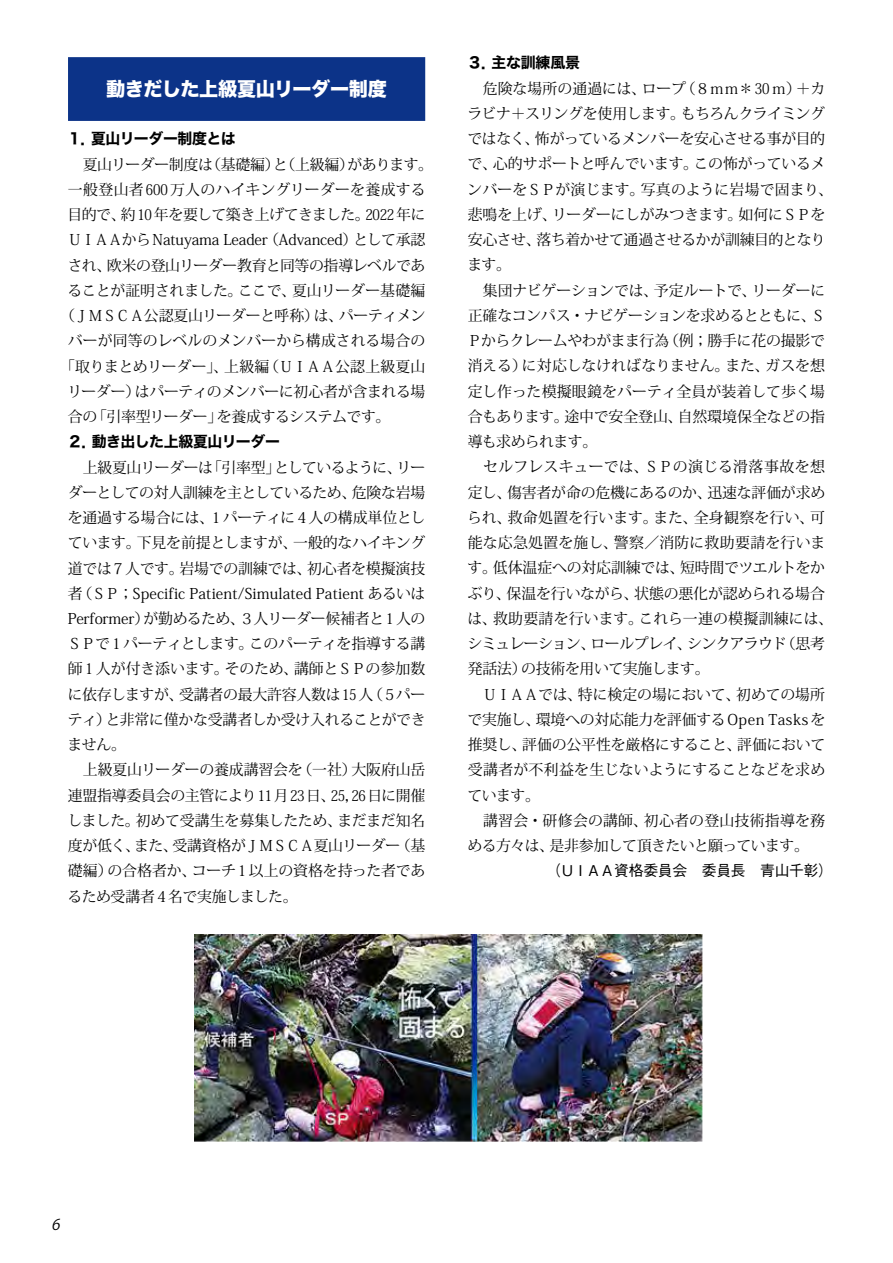
<style>
.page{position:relative;width:893px;height:1263px;background:#fff}
.page>*{position:absolute;margin:0;border:0;box-sizing:border-box;transform-origin:0 0}
.t1{font:19.2px "Hira Kaku Std N W8";letter-spacing:-.02em;color:#fff}
.t2{font:14.85px/25.2px "Koz Min Pro";letter-spacing:-.015em;color:#000}
.t3{font:14.85px "Hira Kaku Std W7";letter-spacing:-.02em;color:#000}
.t4{font:14.85px "Koz Min Pro";letter-spacing:-.035em;color:#000}
.t5{font:500 14.85px "Gothic BBB Pro";letter-spacing:-.03em;color:#000}
.t6{font:italic 14.85px "Koz Go Pro";color:#000}
</style>
<div class="page">
<div style="left:68px;top:57px;width:357px;height:64px;background:#0c3388"></div>
<img style="left:195px;top:934px;width:508px;height:208px">
<p class="t1" style="left:106px;top:78px;width:282px">動きだした上級夏山リーダー制度</p>
<p class="t3" style="left:67px;top:127px;width:170px">１．夏山リーダー制度とは</p>
<p class="t2" style="left:67px;top:151px;width:367px">　夏山リーダー制度は（基礎編）と（上級編）があります。一般登山者６００ 万人のハイキングリーダーを養成する目的で、約１０ 年を要して築き上げてきました。２０２２</p>
<p class="t2" style="left:396px;top:202px;width:31px">年に</p>
<p class="t2" style="left:68px;top:227px;width:359px">ＵＩＡＡからNatuyama Leader （Advanced）として承認</p>
<p class="t2" style="left:68px;top:252px;width:359px">され、欧米の登山リーダー教育と同等の指導レベルであ</p>
<p class="t2" style="left:68px;top:277px;width:359px">ることが証明されました。ここで、夏山リーダー基礎編</p>
<p class="t4" style="left:60px;top:305px;width:367px">（ＪＭＳＣＡ公認夏山リーダーと呼称）は、パーティメン</p>
<p class="t2" style="left:68px;top:328px;width:359px">バーが同等のレベルのメンバーから構成される場合の</p>
<p class="t2" style="left:60px;top:353px;width:367px">「取りまとめリーダー」、上級編（ＵＩＡＡ公認上級夏山</p>
<p class="t2" style="left:67px;top:378px;width:359px">リーダー）はパーティのメンバーに初心者が含まれる場</p>
<p class="t2" style="left:68px;top:403px;width:324px">合の「引率型リーダー」を養成するシステムです。</p>
<p class="t3" style="left:68px;top:430px;width:214px">２．動き出した上級夏山リーダー</p>
<p class="t2" style="left:67px;top:454px;width:360px">　上級夏山リーダーは「引率型」としているように、リーダーとしての対人訓練を主としているため、危険な岩場を通過する場合には、１パーティに４人の構成単位としています。下見を前提としますが、一般的なハイキング道では７人です。岩場での訓練では、初心者を模擬演技者（ＳＰ；Specific Patient/Simulated Patient あるいは<br>Performer）が勤めるため、３人リーダー候補者と１人の<br>ＳＰで１パーティとします。このパーティを指導する講師１人が付き添います。そのため、講師とＳＰの参加数に依存しますが、受講者の最大許容人数は１５人（５パーティ）と非常に僅かな受講者しか受け入れることができません。<br>　上級夏山リーダーの養成講習会を（一社）大阪府山岳連盟指導委員会の主管により１１ 月２３ 日、２５，２６日に開催しました。初めて受講生を募集したため、まだまだ知名度が低く、また、受講資格がＪＭＳＣＡ夏山リーダー（基礎編）の合格者か、コーチ１以上の資格を持った者であるため受講者４名で実施しました。</p>
<p class="t3" style="left:467px;top:51px;width:114px">３．主な訓練風景</p>
<p class="t2" style="left:467px;top:75px;width:367px">　危険な場所の通過には、ロープ（８ｍｍ＊３０ ｍ）＋カラビナ＋スリングを使用します。もちろんクライミングではなく、怖がっているメンバーを安心させる事が目的で、心的サポートと呼んでいます。この怖がっているメンバーをＳＰが演じます。写真のように岩場で固まり、悲鳴を上げ、リーダーにしがみつきます。如何にＳＰを安心させ、落ち着かせて通過させるかが訓練目的となります。<br>　集団ナビゲーションでは、予定ルートで、リーダーに正確なコンパス・ナビゲーションを求めるとともに、Ｓ<br>Ｐからクレームやわがまま行為（例；勝手に花の撮影で消える）に対応しなければなりません。また、ガスを想定し作った模擬眼鏡をパーティ全員が装着して歩く場合もあります。途中で安全登山、自然環境保全などの指導も求められます。<br>　セルフレスキューでは、ＳＰの演じる滑落事故を想定し、傷害者が命の危機にあるのか、迅速な評価が求められ、救命処置を行います。また、全身観察を行い、可能な応急処置を施し、警察／消防に救助要請を行います。低体温症への対応訓練では、短時間でツエルトをかぶり、保温を行いながら、状態の悪化が認められる場合は、救助要請を行います。これら一連の模擬訓練には、シミュレーション、ロールプレイ、シンクアラウド（思考発話法）の技術を用いて実施します。<br>　ＵＩＡＡでは、特に検定の場において、初めての場所で実施し、環境への対応能力を評価するOpen Tasksを推奨し、評価の公平性を厳格にすること、評価において受講者が不利益を生じないようにすることなどを求めています。<br>　講習会・研修会の講師、初心者の登山技術指導を務める方々は、是非参加して頂きたいと願っています。</p>
<p class="t5" style="left:546px;top:859px;width:288px">（ＵＩＡＡ資格委員会　委員長　青山千彰）</p>
<p class="t6" style="left:51px;top:1214px;width:13px">6</p>
</div>
